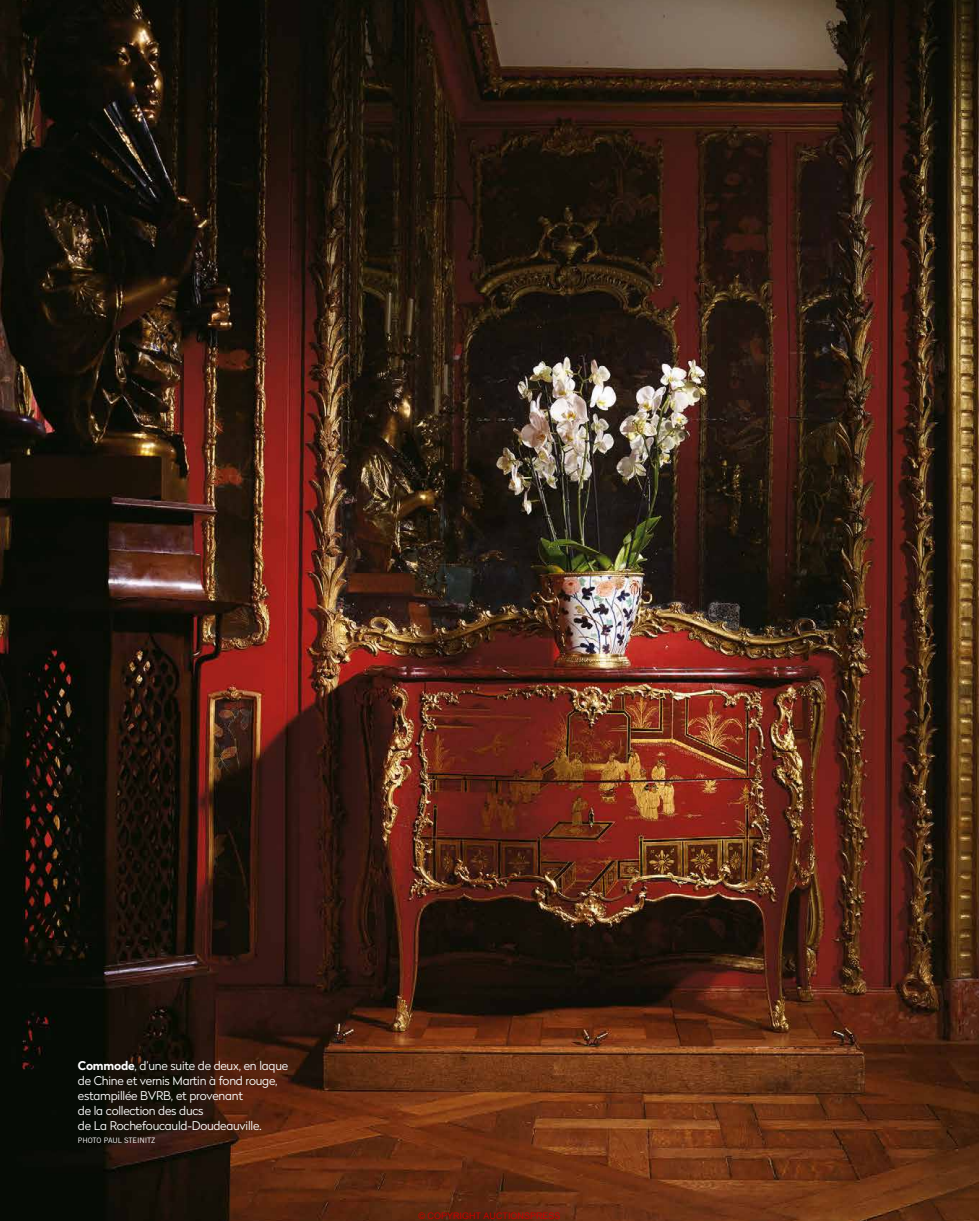
<style>
.page{position:relative;width:979px;height:1221px;background:#fff}
.page>*{position:absolute;margin:0;border:0;box-sizing:border-box;transform-origin:0 0}
.t1{font:300 12px/15px "Radikal";letter-spacing:-.02em;color:#fff}
.t2{font:9px "Arial";color:#c70000}
.t3{font:7.5px "Trade Gothic LT Std";letter-spacing:-.02em;color:#fff}
.s1{font-weight:700}
</style>
<div class="page">
<img style="left:0;top:0;width:978px;height:1221px">
<p class="t1" style="left:78px;top:1057px;width:212px"><span class="s1">Commode</span>, d’une suite de deux, en laque de Chine et vernis Martin à fond rouge, estampillée BVRB, et provenant<br>de la collection des ducs<br>de La Rochefoucauld-Doudeauville.</p>
<p class="t3" style="left:78px;top:1135px;width:79px">PHOTO PAUL STEINITZ</p>
<p class="t2" style="left:418px;top:1211px;width:144px">© COPYRIGHT AUCTIONSPRESS</p>
</div>
